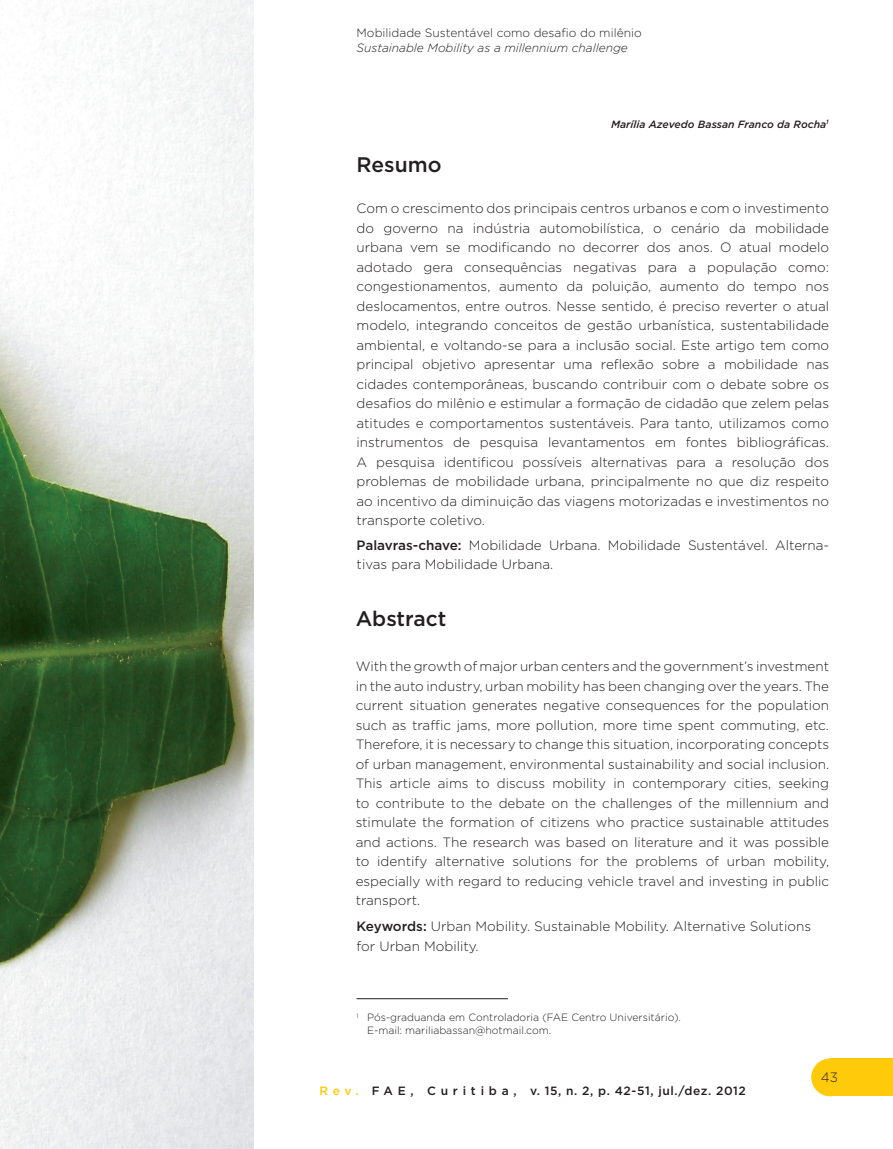
<style>
.page{position:relative;width:893px;height:1149px;background:#fff}
.page>*{position:absolute;margin:0;border:0;box-sizing:border-box;transform-origin:0 0}
.Abstract_copy{font:500 21px "Gotham";color:#231f20}
.Resumo_copy{font:500 21px "Gotham";color:#231f20}
.Texto_Resumo_copy{font:300 13.5px/19.5px "Gotham";color:#231f20;text-align:justify}
.Resumo_copy-2{font:300 13.5px/19.5px "Gotham";color:#231f20}
.t1{font:500 12px "Gotham";letter-spacing:.05em;color:#231f20}
.t2{font:300 12px "Gotham";color:#231f20}
.t3{font:italic 300 12px "Gotham";color:#231f20}
.t4{font:300 10.5px/12.6px "Gotham";color:#231f20}
.Nome_dos_autores_cop{font:italic 500 10.5px "Gotham";color:#231f20}
.s1{font-weight:500}
.s2{color:#feca0a}
</style>
<div class="page">
<div style="left:830px;top:1058px;width:63px;height:37px;background:#feca0a"></div>
<div style="left:811px;top:1058px;width:38px;height:37px;background:#feca0a;border-radius:50%"></div>
<img style="left:0;top:0;width:253px;height:1148px">
<hr style="left:357px;top:998px;width:151px;height:1px;background:#231f20">
<p class="t2" style="left:357px;top:26px;width:287px">Mobilidade Sustentável como desafio do milênio</p>
<p class="t3" style="left:357px;top:41px;width:273px">Sustainable Mobility as a millennium challenge</p>
<p class="Nome_dos_autores_cop" style="left:611px;top:118px;width:219px">Marília Azevedo Bassan Franco da Rocha<sup>1</sup></p>
<p class="Resumo_copy" style="left:357px;top:153px;width:86px">Resumo</p>
<p class="Texto_Resumo_copy" style="left:357px;top:198px;width:474px">Com o crescimento dos principais centros urbanos e com o investimento do governo na indústria automobilística, o cenário da mobilidade urbana vem se modificando no decorrer dos anos. O atual modelo adotado gera consequências negativas para a população como: congestionamentos, aumento da poluição, aumento do tempo nos deslocamentos, entre outros. Nesse sentido, é preciso reverter o atual modelo, integrando conceitos de gestão urbanística, sustentabilidade ambiental, e voltando-se para a inclusão social. Este artigo tem como principal objetivo apresentar uma reflexão sobre a mobilidade nas cidades contemporâneas, buscando contribuir com o debate sobre os desafios do milênio e estimular a formação de cidadão que zelem pelas atitudes e comportamentos sustentáveis. Para tanto, utilizamos como instrumentos de pesquisa levantamentos em fontes bibliográficas.<br>A pesquisa identificou possíveis alternativas para a resolução dos problemas de mobilidade urbana, principalmente no que diz respeito ao incentivo da diminuição das viagens motorizadas e investimentos no transporte coletivo.</p>
<p class="Texto_Resumo_copy" style="left:357px;top:535px;width:472px"><span class="s1">Palavras-chave:</span> Mobilidade Urbana. Mobilidade Sustentável. Alterna&shy;tivas para Mobilidade Urbana.</p>
<p class="Abstract_copy" style="left:356px;top:606px;width:92px">Abstract</p>
<p class="Texto_Resumo_copy" style="left:356px;top:656px;width:475px">With the growth of major urban centers and the government’s investment in the auto industry, urban mobility has been changing over the years. The current situation generates negative consequences for the population such as traffic jams, more pollution, more time spent commuting, etc.<br>Therefore, it is necessary to change this situation, incorporating concepts of urban management, environmental sustainability and social inclusion.<br>This article aims to discuss mobility in contemporary cities, seeking to contribute to the debate on the challenges of the millennium and stimulate the formation of citizens who practice sustainable attitudes and actions. The research was based on literature and it was possible to identify alternative solutions for the problems of urban mobility, especially with regard to reducing vehicle travel and investing in public transport.</p>
<p class="Resumo_copy-2" style="left:357px;top:916px;width:456px"><span class="s1">Keywords:</span> Urban Mobility. Sustainable Mobility. Alternative Solutions for Urban Mobility.</p>
<p class="t4" style="left:367px;top:1010px;width:315px;text-indent:-10px"><sup>1</sup> Pós-graduanda em Controladoria (FAE Centro Universitário).<br>E-mail: mariliabassan@hotmail.com.</p>
<p class="t1" style="left:319px;top:1083px;width:428px"><span class="s2">R e v .</span> F A E , C u r i t i b a , v. 15, n. 2, p. 42-51, jul./dez. 2012</p>
<p class="Texto_Resumo_copy" style="left:821px;top:1067px;width:19px">43</p>
</div>
